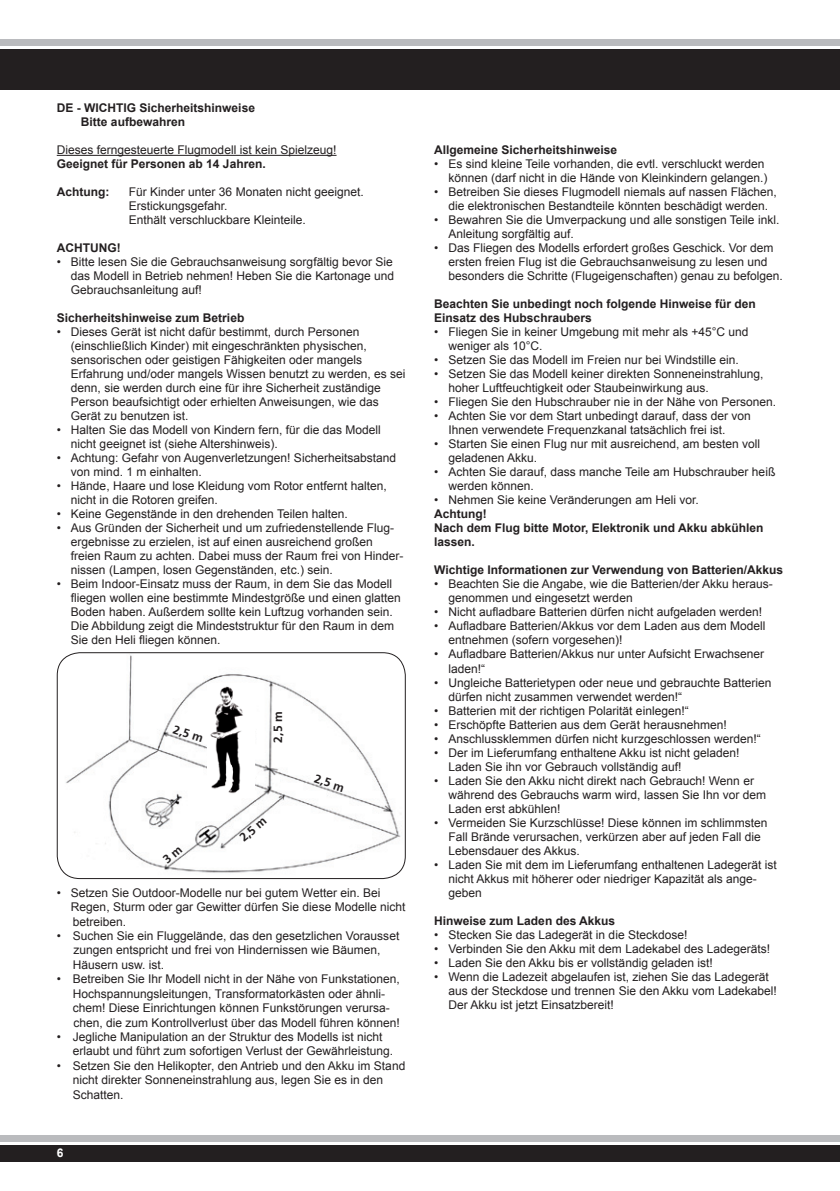
<style>
.page{position:relative;width:840px;height:1191px;background:#fff}
.page>*{position:absolute;margin:0;border:0;box-sizing:border-box;transform-origin:0 0}
.t1{font:12px/14px "Arial";color:#231f20}
.t2{font:700 12px/14px "Arial";color:#231f20}
.t3{font:700 12px "Frutiger LT";color:#231f20}
.t4{font:700 12px "Arial";color:#fff}
</style>
<div class="page">
<div style="left:0;top:1135px;width:839px;height:6px;background:#babbbe"></div>
<div style="left:0;top:1145px;width:839px;height:16px;background:#231f20"></div>
<div style="left:0;top:40px;width:839px;height:6px;background:#babbbe"></div>
<div style="left:0;top:50px;width:839px;height:40px;background:#231f20"></div>
<hr style="left:57px;top:155px;width:279px;height:1px;background:#231f20">
<img style="left:57px;top:652px;width:347px;height:226px">
<div style="left:57px;top:652px;width:348px;height:227px;border:1px solid #231f20;border-radius:23px"></div>
<img style="left:207px;top:684px;width:48px;height:111px">
<svg style="left:162px;top:846px;width:20px;height:18px"></svg>
<p class="t2" style="left:81px;top:101px;width:175px;text-indent:-24px">DE - WICHTIG Sicherheitshinweise<br>Bitte aufbewahren</p>
<p class="t1" style="left:57px;top:143px;width:281px">Dieses ferngesteuerte Flugmodell ist kein Spielzeug!</p>
<p class="t2" style="left:57px;top:157px;width:210px">Geeignet für Personen ab 14 Jahren.</p>
<p class="t2" style="left:57px;top:185px;width:54px">Achtung:</p>
<p class="t1" style="left:129px;top:185px;width:236px">Für Kinder unter 36 Monaten nicht geeignet.<br>Erstickungsgefahr.<br>Enthält verschluckbare Kleinteile.</p>
<p class="t2" style="left:57px;top:241px;width:65px">ACHTUNG!</p>
<p class="t1" style="left:71px;top:255px;width:324px;text-align:justify;text-indent:-14px">• Bitte lesen Sie die Gebrauchsanweisung sorgfältig bevor Sie das Modell in Betrieb nehmen! Heben Sie die Kartonage und Gebrauchsanleitung auf!</p>
<p class="t2" style="left:57px;top:311px;width:189px">Sicherheitshinweise zum Betrieb</p>
<p class="t1" style="left:71px;top:325px;width:336px;text-indent:-14px">• Dieses Gerät ist nicht dafür bestimmt, durch Personen (einschließlich Kinder) mit eingeschränkten physischen, sensorischen oder geistigen Fähigkeiten oder mangels Erfahrung und/oder mangels Wissen benutzt zu werden, es sei denn, sie werden durch eine für ihre Sicherheit zuständige Person beaufsichtigt oder erhielten Anweisungen, wie das Gerät zu benutzen ist.</p>
<p class="t1" style="left:71px;top:423px;width:311px;text-indent:-14px">• Halten Sie das Modell von Kindern fern, für die das Modell nicht geeignet ist (siehe Altershinweis).</p>
<p class="t1" style="left:71px;top:451px;width:326px;text-indent:-14px">• Achtung: Gefahr von Augenverletzungen! Sicherheitsabstand von mind. 1 m einhalten.</p>
<p class="t1" style="left:71px;top:479px;width:317px;text-indent:-14px">• Hände, Haare und lose Kleidung vom Rotor entfernt halten, nicht in die Rotoren greifen.</p>
<p class="t1" style="left:57px;top:507px;width:292px">• Keine Gegenstände in den drehenden Teilen halten.</p>
<p class="t1" style="left:71px;top:521px;width:334px;text-indent:-14px">• Aus Gründen der Sicherheit und um zufriedenstellende Flug&shy;ergebnisse zu erzielen, ist auf einen ausreichend großen freien Raum zu achten. Dabei muss der Raum frei von Hinder&shy;nissen (Lampen, losen Gegenständen, etc.) sein.</p>
<p class="t1" style="left:71px;top:577px;width:331px;text-indent:-14px">• Beim Indoor-Einsatz muss der Raum, in dem Sie das Modell fliegen wollen eine bestimmte Mindestgröße und einen glatten Boden haben. Außerdem sollte kein Luftzug vorhanden sein.<br>Die Abbildung zeigt die Mindeststruktur für den Raum in dem Sie den Heli fliegen können.</p>
<p class="t3" style="left:176px;top:722px;width:32px;rotate:18deg">2,5 m</p>
<p class="t3" style="left:271px;top:742px;width:32px;rotate:-90deg">2,5 m</p>
<p class="t3" style="left:237px;top:833px;width:32px;rotate:-41deg">2,5 m</p>
<p class="t3" style="left:317px;top:771px;width:32px;rotate:18deg">2,5 m</p>
<p class="t1" style="left:71px;top:885px;width:336px;text-indent:-14px">• Setzen Sie Outdoor-Modelle nur bei gutem Wetter ein. Bei<br>Regen, Sturm oder gar Gewitter dürfen Sie diese Modelle nicht betreiben.</p>
<p class="t1" style="left:73px;top:928px;width:328px;text-indent:-16px">• Suchen Sie ein Fluggelände, das den gesetzlichen Vorausset zungen entspricht und frei von Hindernissen wie Bäumen,<br>Häusern usw. ist.</p>
<p class="t1" style="left:73px;top:972px;width:328px;text-indent:-16px">• Betreiben Sie Ihr Modell nicht in der Nähe von Funkstationen, Hochspannungsleitungen, Transformatorkästen oder ähnli&shy;chem! Diese Einrichtungen können Funkstörungen verursa&shy;chen, die zum Kontrollverlust über das Modell führen können!</p>
<p class="t1" style="left:73px;top:1029px;width:322px;text-indent:-16px">• Jegliche Manipulation an der Struktur des Modells ist nicht erlaubt und führt zum sofortigen Verlust der Gewährleistung.</p>
<p class="t1" style="left:73px;top:1058px;width:334px;text-indent:-16px">• Setzen Sie den Helikopter, den Antrieb und den Akku im Stand nicht direkter Sonneneinstrahlung aus, legen Sie es in den<br>Schatten.</p>
<p class="t4" style="left:57px;top:1145px;width:8px">6</p>
<p class="t2" style="left:434px;top:143px;width:184px">Allgemeine Sicherheitshinweise</p>
<p class="t1" style="left:434px;top:157px;width:335px;text-align:right">• Es sind kleine Teile vorhanden, die evtl. verschluckt werden können (darf nicht in die Hände von Kleinkindern gelangen.)</p>
<p class="t1" style="left:434px;top:185px;width:344px;text-align:center">• Betreiben Sie dieses Flugmodell niemals auf nassen Flächen, die elektronischen Bestandteile könnten beschädigt werden.</p>
<p class="t1" style="left:448px;top:213px;width:332px;text-indent:-14px">• Bewahren Sie die Umverpackung und alle sonstigen Teile inkl.<br>Anleitung sorgfältig auf.</p>
<p class="t1" style="left:448px;top:241px;width:336px;text-indent:-14px">• Das Fliegen des Modells erfordert großes Geschick. Vor dem ersten freien Flug ist die Gebrauchsanweisung zu lesen und besonders die Schritte (Flugeigenschaften) genau zu befolgen.</p>
<p class="t2" style="left:434px;top:297px;width:323px">Beachten Sie unbedingt noch folgende Hinweise für den<br>Einsatz des Hubschraubers</p>
<p class="t1" style="left:448px;top:325px;width:301px;text-indent:-14px">• Fliegen Sie in keiner Umgebung mit mehr als +45°C und weniger als 10°C.</p>
<p class="t1" style="left:434px;top:353px;width:306px">• Setzen Sie das Modell im Freien nur bei Windstille ein.</p>
<p class="t1" style="left:448px;top:367px;width:316px;text-indent:-14px">• Setzen Sie das Modell keiner direkten Sonneneinstrahlung, hoher Luftfeuchtigkeit oder Staubeinwirkung aus.</p>
<p class="t1" style="left:434px;top:395px;width:343px">• Fliegen Sie den Hubschrauber nie in der Nähe von Personen.</p>
<p class="t1" style="left:448px;top:409px;width:304px;text-indent:-14px">• Achten Sie vor dem Start unbedingt darauf, dass der von<br>Ihnen verwendete Frequenzkanal tatsächlich frei ist.</p>
<p class="t1" style="left:448px;top:437px;width:313px;text-indent:-14px">• Starten Sie einen Flug nur mit ausreichend, am besten voll geladenen Akku.</p>
<p class="t1" style="left:448px;top:465px;width:328px;text-indent:-14px">• Achten Sie darauf, dass manche Teile am Hubschrauber heiß werden können.</p>
<p class="t1" style="left:434px;top:493px;width:266px">• Nehmen Sie keine Veränderungen am Heli vor.</p>
<p class="t2" style="left:434px;top:507px;width:330px">Achtung!<br>Nach dem Flug bitte Motor, Elektronik und Akku abkühlen lassen.</p>
<p class="t2" style="left:434px;top:563px;width:350px">Wichtige Informationen zur Verwendung von Batterien/Akkus</p>
<p class="t1" style="left:448px;top:577px;width:326px;text-indent:-14px">• Beachten Sie die Angabe, wie die Batterien/der Akku heraus&shy;genommen und eingesetzt werden</p>
<p class="t1" style="left:434px;top:605px;width:329px">• Nicht aufladbare Batterien dürfen nicht aufgeladen werden!</p>
<p class="t1" style="left:448px;top:619px;width:318px;text-indent:-14px">• Aufladbare Batterien/Akkus vor dem Laden aus dem Modell entnehmen (sofern vorgesehen)!</p>
<p class="t1" style="left:448px;top:647px;width:317px;text-indent:-14px">• Aufladbare Batterien/Akkus nur unter Aufsicht Erwachsener laden!“</p>
<p class="t1" style="left:448px;top:675px;width:324px;text-indent:-14px">• Ungleiche Batterietypen oder neue und gebrauchte Batterien dürfen nicht zusammen verwendet werden!“</p>
<p class="t1" style="left:434px;top:703px;width:256px">• Batterien mit der richtigen Polarität einlegen!“</p>
<p class="t1" style="left:434px;top:717px;width:294px">• Erschöpfte Batterien aus dem Gerät herausnehmen!</p>
<p class="t1" style="left:434px;top:731px;width:328px">• Anschlussklemmen dürfen nicht kurzgeschlossen werden!“</p>
<p class="t1" style="left:448px;top:745px;width:292px;text-indent:-14px">• Der im Lieferumfang enthaltene Akku ist nicht geladen!<br>Laden Sie ihn vor Gebrauch vollständig auf!</p>
<p class="t1" style="left:448px;top:773px;width:319px;text-indent:-14px">• Laden Sie den Akku nicht direkt nach Gebrauch! Wenn er während des Gebrauchs warm wird, lassen Sie Ihn vor dem<br>Laden erst abkühlen!</p>
<p class="t1" style="left:448px;top:815px;width:320px;text-indent:-14px">• Vermeiden Sie Kurzschlüsse! Diese können im schlimmsten<br>Fall Brände verursachen, verkürzen aber auf jeden Fall die<br>Lebensdauer des Akkus.</p>
<p class="t1" style="left:448px;top:857px;width:330px;text-indent:-14px">• Laden Sie mit dem im Lieferumfang enthaltenen Ladegerät ist nicht Akkus mit höherer oder niedriger Kapazität als ange&shy;geben</p>
<p class="t2" style="left:434px;top:913px;width:182px">Hinweise zum Laden des Akkus</p>
<p class="t1" style="left:434px;top:927px;width:254px">• Stecken Sie das Ladegerät in die Steckdose!</p>
<p class="t1" style="left:434px;top:941px;width:337px">• Verbinden Sie den Akku mit dem Ladekabel des Ladegeräts!</p>
<p class="t1" style="left:434px;top:955px;width:280px">• Laden Sie den Akku bis er vollständig geladen ist!</p>
<p class="t1" style="left:448px;top:969px;width:330px;text-indent:-14px">• Wenn die Ladezeit abgelaufen ist, ziehen Sie das Ladegerät aus der Steckdose und trennen Sie den Akku vom Ladekabel!<br>Der Akku ist jetzt Einsatzbereit!</p>
</div>
